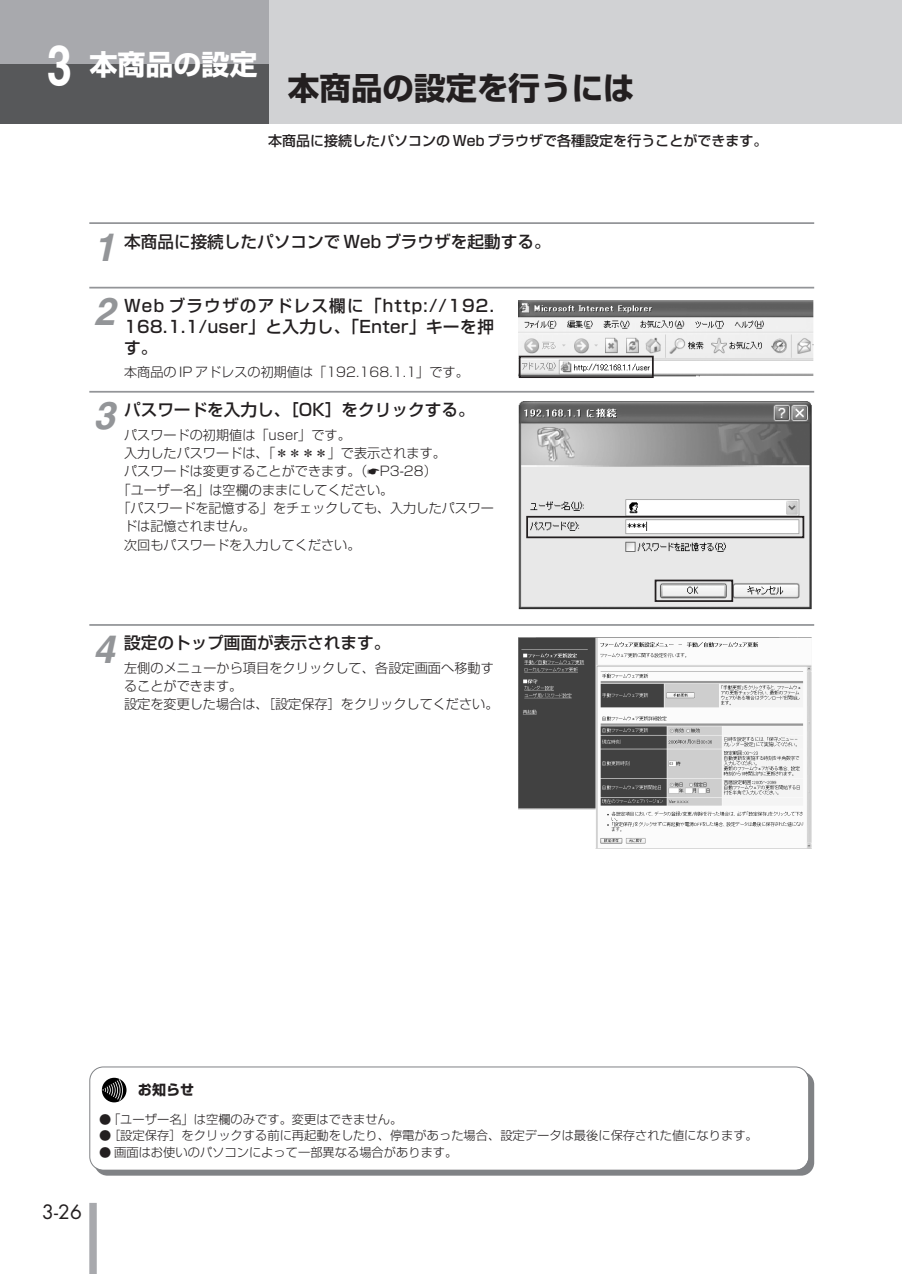
<style>
.page{position:relative;width:902px;height:1274px;background:#fff}
.page>*{position:absolute;margin:0;border:0;box-sizing:border-box;transform-origin:0 0}
.t1{font:italic 700 38.5px "Helvetica";color:#939598}
.t2{font:700 31.5px "Shin Go";color:#231f20}
.t3{font:700 28px "Shin Go";color:#fff}
.t4{font:19.25px "Futura";color:#231f20}
.t5{font:500 16.62px/21px "Shin Go";color:#231f20;text-align:justify}
.t6{font:500 14px "Shin Go";color:#231f20}
.t7{font:700 14px "Shin Go";color:#231f20}
.t8{font:300 13.12px/18.4px "Shin Go";color:#231f20}
.t9{font:300 12.25px "Shin Go";color:#231f20}
.s1{font-family:"Helvetica";font-size:56px}
</style>
<div class="page">
<div style="left:89px;top:1203px;width:8px;height:71px;background:#a8a9ad"></div>
<div style="left:0;top:0;width:901px;height:124px;background:#d1d2d4"></div>
<div style="left:0;top:0;width:268px;height:69px;background:#a8a9ad"></div>
<div style="left:0;top:64px;width:268px;height:60px;background:#57585a"></div>
<hr style="left:89px;top:222px;width:725px;height:2px;background:#939598">
<hr style="left:89px;top:287px;width:725px;height:2px;background:#939598">
<hr style="left:89px;top:391px;width:725px;height:2px;background:#939598">
<hr style="left:89px;top:624px;width:725px;height:2px;background:#939598">
<img style="left:518px;top:402px;width:294px;height:208px">
<img style="left:518px;top:637px;width:293px;height:211px">
<img style="left:518px;top:300px;width:295px;height:76px">
<svg style="left:518px;top:355px;width:286px;height:248px"></svg>
<div style="left:94px;top:1071px;width:720px;height:105px;background:#808285;border-radius:13px"></div>
<div style="left:90px;top:1067px;width:718px;height:103px;background:#fff;border-radius:13px"></div>
<div style="left:89px;top:1067px;width:720px;height:104px;border:1px solid #808285;border-radius:14px"></div>
<div style="left:102px;top:1078px;width:24px;height:24px;background:#000;border-radius:50%"></div>
<svg style="left:102px;top:1079px;width:21px;height:22px"></svg>
<h3 class="t3" style="left:47px;top:54px;width:212px"><span class="s1">3</span> 本商品の設定</h3>
<h2 class="t2" style="left:288px;top:76px;width:348px">本商品の設定を行うには</h2>
<p class="t6" style="left:268px;top:136px;width:500px">本商品に接続したパソコンの Web ブラウザで各種設定を行うことができます。</p>
<h1 class="t1" style="left:94px;top:233px;width:23px">1</h1>
<p class="t5" style="left:124px;top:233px;width:428px">本商品に接続したパソコンで Web ブラウザを起動する。</p>
<p class="t5" style="left:124px;top:297px;width:371px">Web ブラウザのアドレス欄に「http://192.<br>168.1.1/user」と入力し、「Enter」キーを押す。</p>
<p class="t8" style="left:124px;top:365px;width:346px">本商品の IP アドレスの初期値は「192.168.1.1」です。</p>
<h1 class="t1" style="left:94px;top:298px;width:23px">2</h1>
<p class="t5" style="left:124px;top:401px;width:352px">パスワードを入力し、［OK］をクリックする。</p>
<p class="t8" style="left:124px;top:427px;width:228px">パスワードの初期値は「user」です。</p>
<p class="t8" style="left:124px;top:446px;width:323px">入力したパスワードは、「＊＊＊＊」で表示されます。</p>
<p class="t8" style="left:124px;top:464px;width:314px">パスワードは変更することができます。（☛P3-28）</p>
<p class="t8" style="left:117px;top:482px;width:277px">「ユーザー名」は空欄のままにしてください。</p>
<p class="t8" style="left:117px;top:501px;width:378px">「パスワードを記憶する」をチェックしても、入力したパスワー</p>
<p class="t8" style="left:124px;top:519px;width:133px">ドは記憶されません。</p>
<p class="t8" style="left:124px;top:537px;width:238px">次回もパスワードを入力してください。</p>
<h1 class="t1" style="left:94px;top:402px;width:23px">3</h1>
<h1 class="t1" style="left:93px;top:635px;width:23px">4</h1>
<p class="t5" style="left:124px;top:634px;width:267px">設定のトップ画面が表示されます。</p>
<p class="t8" style="left:124px;top:660px;width:376px">左側のメニューから項目をクリックして、各設定画面へ移動することができます。<br>設定を変更した場合は、［設定保存］をクリックしてください。</p>
<h3 class="t4" style="left:42px;top:1203px;width:41px">3-26</h3>
<p class="t7" style="left:138px;top:1085px;width:57px">お知らせ</p>
<p class="t9" style="left:99px;top:1114px;width:304px">●「ユーザー名」は空欄のみです。変更はできません。</p>
<p class="t9" style="left:99px;top:1131px;width:660px">●［設定保存］をクリックする前に再起動をしたり、停電があった場合、設定データは最後に保存された値になります。</p>
<p class="t9" style="left:99px;top:1148px;width:359px">● 画面はお使いのパソコンによって一部異なる場合があります。</p>
</div>
